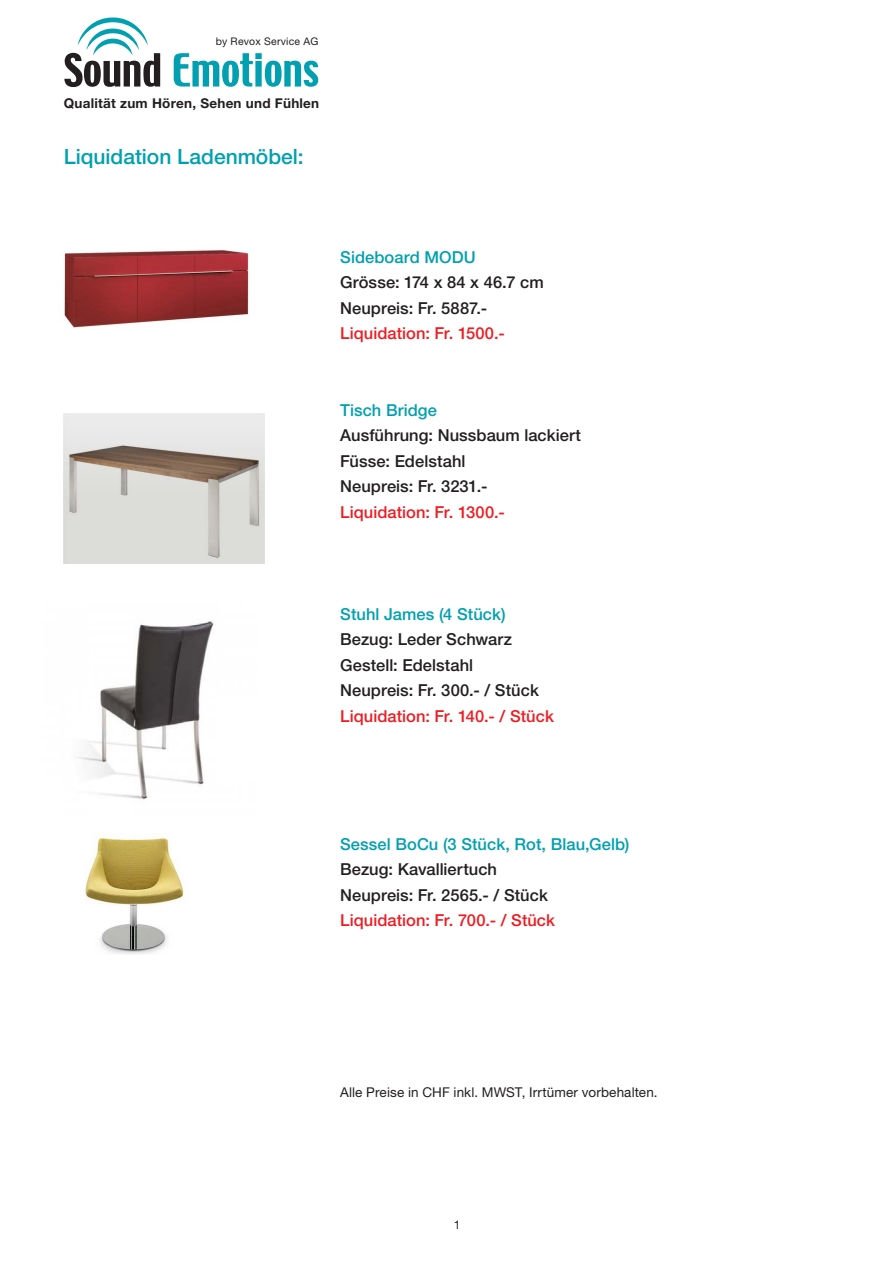
<style>
.page{position:relative;width:893px;height:1263px;background:#fff}
.page>*{position:absolute;margin:0;border:0;box-sizing:border-box;transform-origin:0 0}
.t1{font:500 21px "Helvetica Neue LT Std";color:#00a0b0}
.t2{font:500 16.5px/25.5px "Helvetica Neue LT Std";letter-spacing:.005em;color:#231f20}
.t3{font:500 16.5px "Helvetica Neue LT Std";letter-spacing:.005em;color:#ee1d23}
.t4{font:500 16.5px "Helvetica Neue LT Std";letter-spacing:.005em;color:#00a0b0}
.t5{font:13.5px "Helvetica Neue LT Std";letter-spacing:.01em;color:#231f20}
.t6{font:700 13.5px "Helvetica Neue LT Pro";letter-spacing:.02em;color:#231f20}
.t7{font:12px "Helvetica Neue LT Std";color:#231f20}
.t8{font:10.5px "Helvetica Neue LT Std";letter-spacing:.02em;color:#231f20}
</style>
<div class="page">
<img style="left:64px;top:250px;width:185px;height:78px">
<img style="left:64px;top:413px;width:201px;height:151px">
<img style="left:77px;top:620px;width:137px;height:180px">
<img style="left:85px;top:836px;width:99px;height:118px">
<svg style="left:174px;top:53px;width:144px;height:34px"></svg>
<svg style="left:64px;top:18px;width:96px;height:69px"></svg>
<p class="t8" style="left:216px;top:35px;width:104px">by Revox Service AG</p>
<p class="t6" style="left:64px;top:95px;width:257px">Qualität zum Hören, Sehen und Fühlen</p>
<p class="t1" style="left:64px;top:144px;width:241px">Liquidation Ladenmöbel:</p>
<p class="t4" style="left:340px;top:247px;width:137px">Sideboard MODU</p>
<p class="t2" style="left:340px;top:269px;width:205px">Grösse: 174 x 84 x 46.7 cm<br>Neupreis: Fr. 5887.-</p>
<p class="t3" style="left:340px;top:323px;width:166px">Liquidation: Fr. 1500.-</p>
<p class="t4" style="left:340px;top:400px;width:98px">Tisch Bridge</p>
<p class="t2" style="left:340px;top:422px;width:242px">Ausführung: Nussbaum lackiert<br>Füsse: Edelstahl<br>Neupreis: Fr. 3231.-</p>
<p class="t3" style="left:340px;top:502px;width:166px">Liquidation: Fr. 1300.-</p>
<p class="t4" style="left:340px;top:604px;width:167px">Stuhl James (4 Stück)</p>
<p class="t2" style="left:340px;top:627px;width:200px">Bezug: Leder Schwarz<br>Gestell: Edelstahl<br>Neupreis: Fr. 300.- / Stück</p>
<p class="t3" style="left:340px;top:706px;width:215px">Liquidation: Fr. 140.- / Stück</p>
<p class="t4" style="left:340px;top:834px;width:291px">Sessel BoCu (3 Stück, Rot, Blau,Gelb)</p>
<p class="t2" style="left:340px;top:856px;width:209px">Bezug: Kavalliertuch<br>Neupreis: Fr. 2565.- / Stück</p>
<p class="t3" style="left:340px;top:910px;width:216px">Liquidation: Fr. 700.- / Stück</p>
<p class="t5" style="left:340px;top:1084px;width:319px">Alle Preise in CHF inkl. MWST, Irrtümer vorbehalten.</p>
<p class="t7" style="left:454px;top:1217px;width:8px">1</p>
</div>
